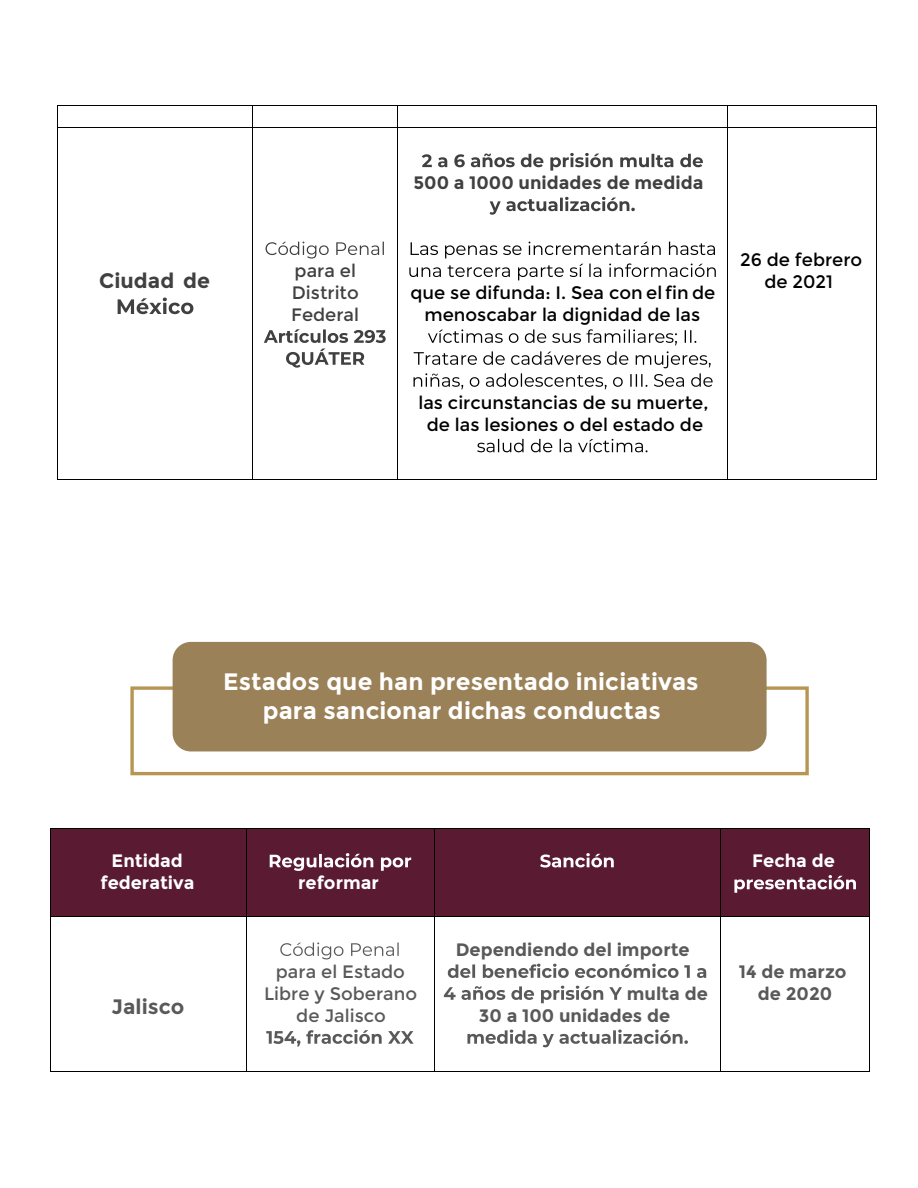
<style>
.page{position:relative;width:918px;height:1188px;background:#fff}
.page>*{position:absolute;margin:0;border:0;box-sizing:border-box;transform-origin:0 0}
.t1{font:700 23.7px/29.1px "Montserrat";letter-spacing:.005em;color:#fff;text-align:center}
.t2{font:700 20.85px "Montserrat";letter-spacing:.005em;color:#404040}
.t3{font:700 20.85px "Montserrat";letter-spacing:.005em;color:#595959}
.t4{font:18px/21.9px "Montserrat";color:#000;text-align:center}
.t5{font:700 18px/21.9px "Montserrat";color:#595959}
.t6{font:18px/21.9px "Montserrat";color:#595959;text-align:center}
.t7{font:700 18px/21.9px "Montserrat";color:#fff;text-align:center}
.t8{font:700 18px "Montserrat";color:#404040}
.t9{font:18px/21.9px "Montserrat";color:#404040}
</style>
<div class="page">
<div style="left:130px;top:686px;width:679px;height:89px;border:3px solid #b79553"></div>
<hr style="left:58px;top:105px;width:194px;height:1px;background:#000">
<hr style="left:253px;top:105px;width:144px;height:1px;background:#000">
<hr style="left:398px;top:105px;width:329px;height:1px;background:#000">
<hr style="left:728px;top:105px;width:148px;height:1px;background:#000">
<svg style="left:118px;top:298px;width:75px;height:16px"></svg>
<svg style="left:266px;top:242px;width:118px;height:17px"></svg>
<svg style="left:264px;top:329px;width:122px;height:14px"></svg>
<svg style="left:286px;top:349px;width:78px;height:19px"></svg>
<svg style="left:422px;top:153px;width:281px;height:18px"></svg>
<svg style="left:490px;top:197px;width:145px;height:18px"></svg>
<svg style="left:409px;top:242px;width:307px;height:38px"></svg>
<svg style="left:428px;top:329px;width:268px;height:16px"></svg>
<svg style="left:414px;top:351px;width:299px;height:38px"></svg>
<svg style="left:477px;top:439px;width:171px;height:13px"></svg>
<svg style="left:57px;top:105px;width:1px;height:23px"></svg>
<hr style="left:58px;top:128px;width:194px;height:1px;background:#000">
<svg style="left:252px;top:105px;width:1px;height:23px"></svg>
<hr style="left:253px;top:128px;width:144px;height:1px;background:#000">
<svg style="left:397px;top:105px;width:1px;height:23px"></svg>
<hr style="left:398px;top:128px;width:329px;height:1px;background:#000">
<svg style="left:727px;top:105px;width:1px;height:23px"></svg>
<hr style="left:728px;top:128px;width:148px;height:1px;background:#000">
<svg style="left:876px;top:105px;width:1px;height:23px"></svg>
<hr style="left:57px;top:128px;width:1px;height:351px;background:#000">
<hr style="left:58px;top:479px;width:194px;height:1px;background:#000">
<hr style="left:252px;top:128px;width:1px;height:351px;background:#000">
<hr style="left:253px;top:479px;width:144px;height:1px;background:#000">
<hr style="left:397px;top:128px;width:1px;height:351px;background:#000">
<hr style="left:398px;top:479px;width:329px;height:1px;background:#000">
<hr style="left:727px;top:128px;width:1px;height:351px;background:#000">
<hr style="left:728px;top:479px;width:148px;height:1px;background:#000">
<hr style="left:876px;top:128px;width:1px;height:351px;background:#000">
<div style="left:51px;top:828px;width:194px;height:88px;background:#5a1b32"></div>
<div style="left:246px;top:828px;width:188px;height:88px;background:#5a1b32"></div>
<svg style="left:270px;top:853px;width:141px;height:18px"></svg>
<div style="left:434px;top:828px;width:287px;height:88px;background:#5a1b32"></div>
<svg style="left:540px;top:853px;width:74px;height:15px"></svg>
<div style="left:721px;top:828px;width:148px;height:88px;background:#5a1b32"></div>
<svg style="left:734px;top:875px;width:122px;height:18px"></svg>
<hr style="left:51px;top:828px;width:195px;height:1px;background:#000">
<hr style="left:246px;top:828px;width:188px;height:1px;background:#000">
<hr style="left:434px;top:828px;width:287px;height:1px;background:#000">
<hr style="left:721px;top:828px;width:149px;height:1px;background:#000">
<hr style="left:51px;top:828px;width:1px;height:88px;background:#000">
<hr style="left:246px;top:828px;width:1px;height:88px;background:#000">
<hr style="left:434px;top:828px;width:1px;height:88px;background:#000">
<hr style="left:721px;top:828px;width:1px;height:88px;background:#000">
<hr style="left:870px;top:828px;width:1px;height:88px;background:#000">
<svg style="left:280px;top:943px;width:119px;height:16px"></svg>
<svg style="left:266px;top:1030px;width:148px;height:16px"></svg>
<svg style="left:448px;top:964px;width:258px;height:14px"></svg>
<svg style="left:444px;top:986px;width:178px;height:17px"></svg>
<svg style="left:467px;top:1030px;width:221px;height:17px"></svg>
<hr style="left:51px;top:916px;width:195px;height:1px;background:#000">
<hr style="left:246px;top:916px;width:188px;height:1px;background:#000">
<hr style="left:434px;top:916px;width:287px;height:1px;background:#000">
<hr style="left:721px;top:916px;width:149px;height:1px;background:#000">
<hr style="left:51px;top:917px;width:1px;height:154px;background:#000">
<hr style="left:51px;top:1071px;width:195px;height:1px;background:#000">
<hr style="left:246px;top:917px;width:1px;height:154px;background:#000">
<hr style="left:246px;top:1071px;width:188px;height:1px;background:#000">
<hr style="left:434px;top:917px;width:1px;height:154px;background:#000">
<hr style="left:434px;top:1071px;width:287px;height:1px;background:#000">
<hr style="left:721px;top:917px;width:1px;height:154px;background:#000">
<hr style="left:721px;top:1071px;width:149px;height:1px;background:#000">
<hr style="left:870px;top:917px;width:1px;height:154px;background:#000">
<div style="left:173px;top:642px;width:594px;height:109px;background:#9b8158;border-radius:18px"></div>
<p class="t2" style="left:99px;top:269px;width:112px">Ciudad de</p>
<p class="t9" style="left:291px;top:260px;width:69px">para el<br>Distrito<br>Federal</p>
<p class="t8" style="left:414px;top:172px;width:291px">500 a 1000 unidades de medida</p>
<p class="t4" style="left:411px;top:282px;width:306px">que se difunda: I. Sea con el fin de menoscabar la dignidad de las</p>
<p class="t4" style="left:740px;top:249px;width:124px">26 de febrero de 2021</p>
<p class="t4" style="left:418px;top:392px;width:292px">las circunstancias de su muerte, de las lesiones o del estado de</p>
<h1 class="t1" style="left:223px;top:667px;width:477px">Estados que han presentado iniciativas para sancionar dichas conductas</h1>
<p class="t7" style="left:100px;top:850px;width:95px">Entidad federativa</p>
<p class="t3" style="left:111px;top:994px;width:75px">Jalisco</p>
<p class="t7" style="left:298px;top:872px;width:82px">reformar</p>
<p class="t6" style="left:264px;top:961px;width:155px">para el Estado<br>Libre y Soberano de Jalisco</p>
<p class="t5" style="left:456px;top:939px;width:236px">Dependiendo del importe</p>
<p class="t5" style="left:479px;top:983px;width:230px;text-indent:148px">multa de<br>30 a 100 unidades de</p>
<p class="t7" style="left:752px;top:850px;width:84px">Fecha de</p>
<p class="t5" style="left:739px;top:961px;width:109px;text-align:center">14 de marzo de 2020</p>
</div>
